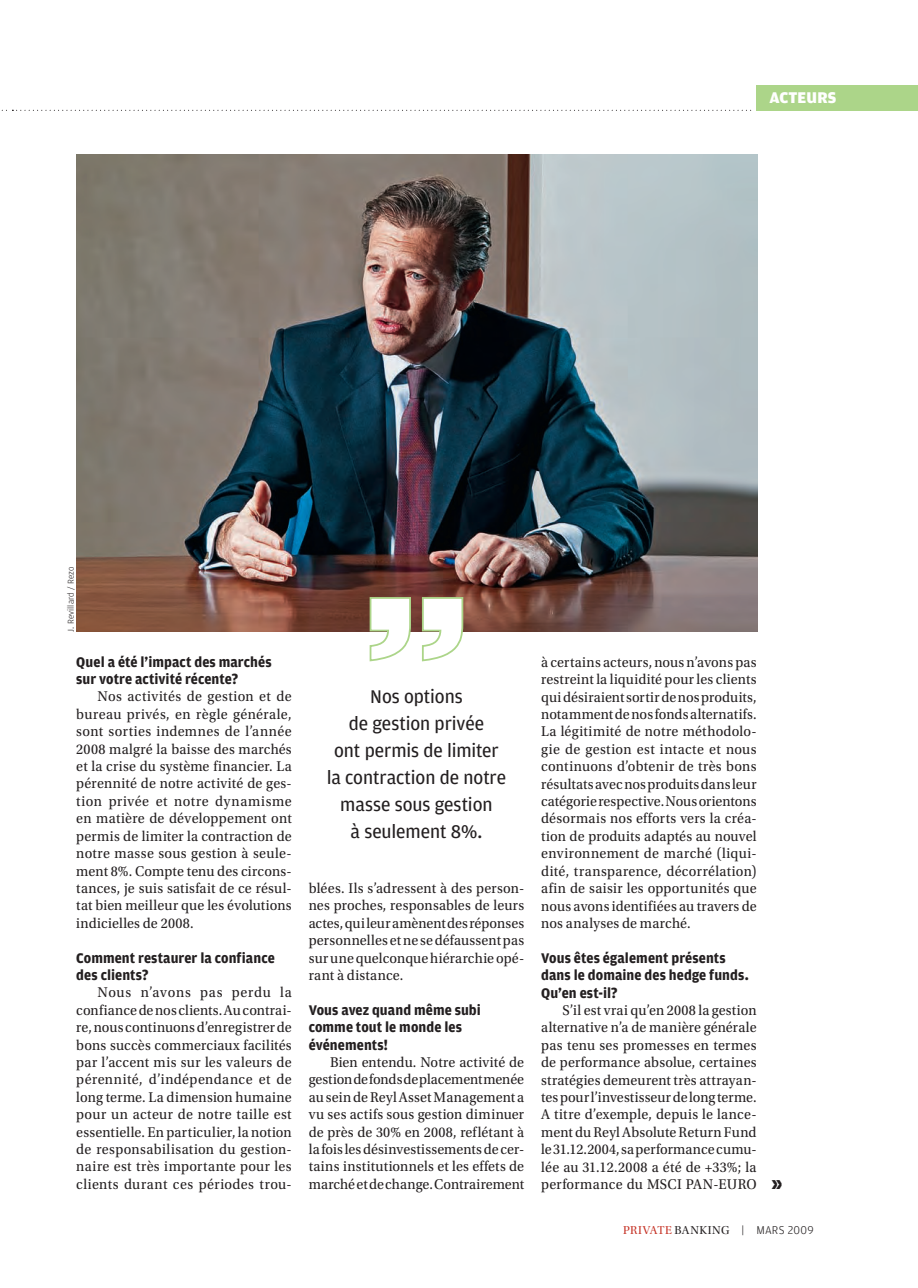
<style>
.page{position:relative;width:918px;height:1288px;background:#fff}
.page>*{position:absolute;margin:0;border:0;box-sizing:border-box;transform-origin:0 0}
.t1{font:900 21px "Amplitude";color:#231f20;scale:.95 1}
.t2{font:19.5px/27px "Amplitude";letter-spacing:-.005em;color:#231f20;text-align:center}
.t3{font:900 16.5px "Amplitude";letter-spacing:.01em;color:#fff}
.t4{font:14.85px/17.4px "Utopia Std";letter-spacing:.015em;color:#231f20;text-align:justify;scale:.95 1}
.t5{font:700 14.85px/17.4px "Amplitude";letter-spacing:.005em;color:#231f20;scale:.95 1}
.t6{font:300 12px "Amplitude";letter-spacing:.025em;color:#231f20}
.t7{font:300 9px "Amplitude";letter-spacing:.015em;color:#231f20}
.s1{font-family:"Utopia Std Subh";font-weight:400;color:#c53124}
.s2{font-family:"Utopia Std Subh";font-weight:400}
.s3{font-weight:900;font-size:16.5px}
</style>
<div class="page">
<svg style="left:1px;top:110px;width:757px;height:1px"></svg>
<div style="left:757px;top:85px;width:161px;height:25px;background:#acd589"></div>
<img style="left:76px;top:155px;width:681px;height:477px">
<svg style="left:369px;top:596px;width:95px;height:66px"></svg>
<p class="t3" style="left:769px;top:88px;width:68px">ACTEURS</p>
<p class="t7" style="left:66px;top:632px;width:67px;rotate:-90deg">J. REVILLARD / REZO</p>
<p class="t5" style="left:76px;top:653px;width:207px">Quel a été l’impact des marchés sur votre activité récente?</p>
<p class="t4" style="left:76px;top:688px;width:228px;text-indent:21px">Nos activités de gestion et de bureau privés, en règle générale, sont sorties indemnes de l’année 2008 malgré la baisse des marchés et la crise du système financier. La pérennité de notre activité de ges&shy;tion privée et notre dynamisme en matière de développement ont permis de limiter la contraction de notre masse sous gestion à seule&shy;ment 8%. Compte tenu des circons&shy;tances, je suis satisfait de ce résul&shy;tat bien meilleur que les évolutions indicielles de 2008.</p>
<p class="t5" style="left:76px;top:949px;width:210px">Comment restaurer la confiance des clients?</p>
<p class="t4" style="left:76px;top:984px;width:228px;text-indent:21px">Nous n’avons pas perdu la confiance de nos clients. Au contrai&shy;re, nous continuons d’enregistrer de bons succès commerciaux facilités par l’accent mis sur les valeurs de pérennité, d’indépendance et de long terme. La dimension humaine pour un acteur de notre taille est essentielle. En particulier, la notion de responsabilisation du gestion&shy;naire est très importante pour les clients durant ces périodes trou-</p>
<h2 class="t2" style="left:327px;top:684px;width:181px">Nos options<br>de gestion privée<br>ont permis de limiter la contraction de notre masse sous gestion<br>à seulement 8%.</h2>
<p class="t4" style="left:309px;top:880px;width:228px">blées. Ils s’adressent à des person&shy;nes proches, responsables de leurs actes, qui leur amènent des réponses personnelles et ne se défaussent pas sur une quelconque hiérarchie opé&shy;rant à distance.</p>
<p class="t5" style="left:309px;top:1001px;width:183px">Vous avez quand même subi comme tout le monde les événements!</p>
<p class="t4" style="left:309px;top:1054px;width:228px;text-indent:21px">Bien entendu. Notre activité de gestion de fonds de placement menée au sein de Reyl Asset Management a vu ses actifs sous gestion diminuer de près de 30% en 2008, reflétant à la fois les désinvestissements de cer&shy;tains institutionnels et les effets de marché et de change. Contrairement</p>
<p class="t4" style="left:541px;top:653px;width:228px">à certains acteurs, nous n’avons pas restreint la liquidité pour les clients qui désiraient sortir de nos produits, notamment de nos fonds alternatifs.<br>La légitimité de notre méthodolo&shy;gie de gestion est intacte et nous continuons d’obtenir de très bons résultats avec nos produits dans leur catégorie respective. Nous orientons désormais nos efforts vers la créa&shy;tion de produits adaptés au nouvel environnement de marché (liqui&shy;dité, transparence, décorrélation) afin de saisir les opportunités que nous avons identifiées au travers de nos analyses de marché.</p>
<p class="t5" style="left:541px;top:949px;width:220px">Vous êtes également présents dans le domaine des hedge funds.<br>Qu’en est-il?</p>
<p class="t4" style="left:541px;top:1002px;width:228px;text-indent:21px">S’il est vrai qu’en 2008 la gestion alternative n’a de manière générale pas tenu ses promesses en termes de performance absolue, certaines stratégies demeurent très attrayan&shy;tes pour l’investisseur de long terme.<br>A titre d’exemple, depuis le lance&shy;ment du Reyl Absolute Return Fund le 31.12.2004, sa performance cumu&shy;lée au 31.12.2008 a été de +33%; la performance du MSCI PAN-EURO</p>
<p class="t6" style="left:623px;top:1223px;width:220px"><span class="s1">PRIVATE</span> <span class="s2">BANKING</span> | MARS 2009 <span class="s3">15</span></p>
<h1 class="t1" style="left:771px;top:1170px;width:13px">»</h1>
</div>
